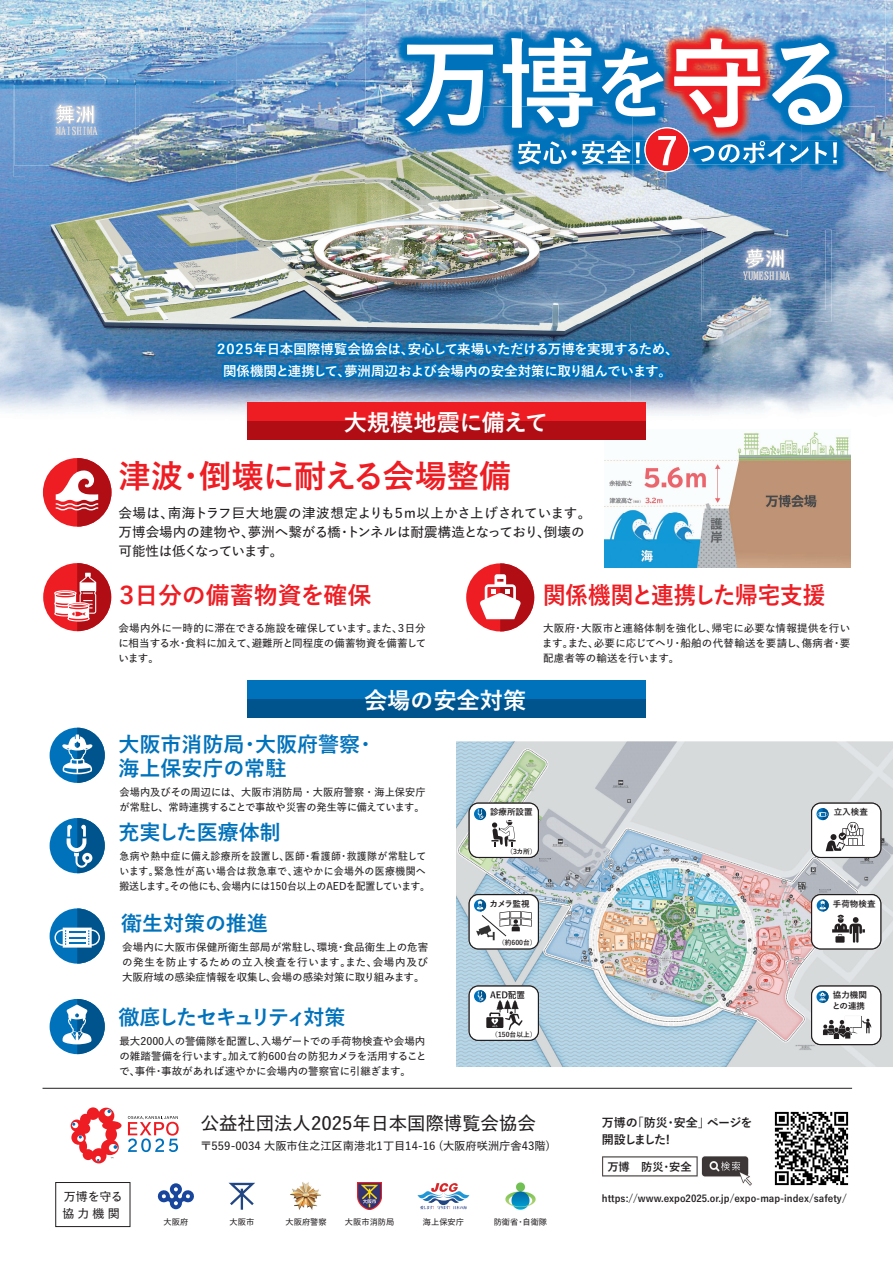
<style>
.page{position:relative;width:893px;height:1263px;background:#fff}
.page>*{position:absolute;margin:0;border:0;box-sizing:border-box;transform-origin:0 0}
.t1{font:700 97.88px "Yu Go Pr 6 N";color:#fff}
.t2{font:700 32.25px "Yu Go Pr 6 N";letter-spacing:-.01em;color:#ee1d23}
.t3{font:700 24px "Yu Go Pr 6 N";letter-spacing:-.005em;color:#ee1d23;scale:.94 1}
.t4{font:700 24px "Yu Go Pr 6 N";letter-spacing:-.005em;color:#ee1d23}
.t5{font:700 23.25px "Yu Go Pr 6 N";color:#fff}
.t6{font:700 21px/24px "Yu Go Pr 6 N";color:#0072bc}
.t7{font:700 21px "Yu Go Pr 6 N";letter-spacing:-.125em;color:#0072bc}
.t8{font:600 18.38px "Yu Go Pr 6 N";color:#231f20}
.t9{font:600 13.5px/18.8px "Yu Go Pr 6 N";color:#231f20}
.t10{font:700 13.5px/21.8px "Yu Go Pr 6 N";letter-spacing:-.02em;color:#fff;text-align:center}
.t11{font:700 12px/17.2px "Yu Go Pr 6 N";letter-spacing:-.06em;color:#231f20}
.t12{font:600 12px/17.2px "Yu Go Pr 6 N";letter-spacing:.02em;color:#231f20}
.t13{font:600 11.25px "Yu Go Pr 6 N";color:#231f20}
.t14{font:700 11.25px "Yu Go Pr 6 N";color:#231f20}
.t15{font:600 10.5px/15px "Yu Go Pr 6 N";color:#231f20;text-align:justify}
.t16{font:600 10.5px/15px "Yu Go Pr 6 N";color:#231f20;scale:.94 1}
.t17{font:700 9.75px "Yu Go Pr 6 N";color:#231f20}
.t18{font:700 8.55px/10.4px "Yu Go Pr 6 N";color:#231f20}
.t19{font:600 8.25px "Yu Go Pr 6 N";color:#231f20}
.t20{font:700 6.75px "Yu Go Pr 6 N";color:#231f20}
.s1{font-size:78.3px}
</style>
<div class="page">
<img style="left:0;top:0;width:212px;height:81px">
<img style="left:867px;top:27px;width:26px;height:376px">
<img style="left:0;top:81px;width:26px;height:331px">
<img style="left:131px;top:81px;width:81px;height:189px">
<img style="left:26px;top:177px;width:105px;height:335px">
<img style="left:689px;top:205px;width:20px;height:209px">
<img style="left:709px;top:205px;width:158px;height:11px">
<img style="left:814px;top:216px;width:53px;height:192px">
<img style="left:131px;top:270px;width:81px;height:144px">
<img style="left:709px;top:322px;width:105px;height:92px">
<img style="left:456px;top:741px;width:437px;height:326px">
<img style="left:701px;top:230px;width:131px;height:92px">
<img style="left:704px;top:207px;width:121px;height:103px">
<svg style="left:743px;top:249px;width:47px;height:31px"></svg>
<img style="left:766px;top:250px;width:4px;height:17px">
<img style="left:745px;top:249px;width:19px;height:19px">
<img style="left:770px;top:249px;width:14px;height:19px">
<img style="left:14px;top:85px;width:125px;height:92px">
<img style="left:14px;top:63px;width:122px;height:102px">
<svg style="left:56px;top:104px;width:41px;height:31px"></svg>
<img style="left:76px;top:106px;width:4px;height:17px">
<img style="left:56px;top:104px;width:19px;height:20px">
<img style="left:80px;top:105px;width:14px;height:19px">
<img style="left:605px;top:432px;width:246px;height:135px">
<img style="left:689px;top:189px;width:186px;height:16px">
<img style="left:801px;top:0;width:84px;height:47px">
<img style="left:842px;top:47px;width:43px;height:71px">
<img style="left:875px;top:118px;width:10px;height:71px">
<img style="left:801px;top:107px;width:74px;height:82px">
<img style="left:639px;top:189px;width:158px;height:1px">
<img style="left:801px;top:141px;width:36px;height:23px">
<img style="left:801px;top:43px;width:41px;height:82px">
<img style="left:689px;top:0;width:112px;height:189px">
<img style="left:689px;top:141px;width:112px;height:23px">
<img style="left:689px;top:107px;width:112px;height:18px">
<div style="left:43px;top:458px;width:68px;height:69px;background:#ee1d23;border-radius:50%"></div>
<svg style="left:56px;top:458px;width:55px;height:69px"></svg>
<div style="left:43px;top:563px;width:68px;height:68px;background:#ee1d23;border-radius:50%"></div>
<svg style="left:54px;top:563px;width:57px;height:68px"></svg>
<div style="left:466px;top:563px;width:68px;height:68px;background:#ee1d23;border-radius:50%"></div>
<svg style="left:480px;top:563px;width:54px;height:68px"></svg>
<div style="left:50px;top:908px;width:55px;height:56px;background:#0072bc;border-radius:50%"></div>
<div style="left:50px;top:818px;width:55px;height:55px;background:#0072bc;border-radius:50%"></div>
<svg style="left:67px;top:818px;width:38px;height:55px"></svg>
<img style="left:212px;top:0;width:477px;height:504px">
<div style="left:247px;top:402px;width:399px;height:38px;background:#ee1d23"></div>
<div style="left:247px;top:421px;width:399px;height:19px;background:#b00d15"></div>
<div style="left:247px;top:681px;width:399px;height:37px;background:#0072bc"></div>
<div style="left:247px;top:699px;width:399px;height:19px;background:#00548e"></div>
<div style="left:50px;top:999px;width:55px;height:55px;background:#0072bc;border-radius:50%"></div>
<svg style="left:63px;top:999px;width:42px;height:55px"></svg>
<div style="left:50px;top:728px;width:55px;height:55px;background:#0072bc;border-radius:50%"></div>
<svg style="left:62px;top:728px;width:43px;height:55px"></svg>
<svg style="left:54px;top:908px;width:51px;height:56px"></svg>
<svg style="left:469px;top:985px;width:70px;height:56px"></svg>
<img style="left:502px;top:1009px;width:21px;height:3px">
<svg style="left:469px;top:894px;width:70px;height:55px"></svg>
<svg style="left:811px;top:985px;width:70px;height:60px"></svg>
<img style="left:822px;top:1019px;width:30px;height:20px">
<img style="left:845px;top:1016px;width:26px;height:17px">
<img style="left:845px;top:1019px;width:7px;height:14px">
<svg style="left:811px;top:894px;width:70px;height:55px"></svg>
<img style="left:829px;top:909px;width:38px;height:38px">
<div style="left:469px;top:803px;width:70px;height:55px;border:2px solid #231f20;border-radius:9px"></div>
<div style="left:470px;top:804px;width:68px;height:53px;background:#fff;border-radius:9px"></div>
<svg style="left:474px;top:808px;width:12px;height:12px"></svg>
<svg style="left:478px;top:808px;width:38px;height:39px"></svg>
<div style="left:811px;top:803px;width:70px;height:55px;border:2px solid #231f20;border-radius:9px"></div>
<div style="left:812px;top:804px;width:68px;height:53px;background:#fff;border-radius:9px"></div>
<svg style="left:816px;top:808px;width:13px;height:12px"></svg>
<svg style="left:818px;top:808px;width:47px;height:43px"></svg>
<img style="left:774px;top:1111px;width:75px;height:75px">
<img style="left:602px;top:1156px;width:150px;height:30px">
<svg style="left:128px;top:1116px;width:51px;height:36px"></svg>
<svg style="left:71px;top:1107px;width:51px;height:56px"></svg>
<hr style="left:43px;top:1088px;width:809px;height:1px;background:#231f20">
<svg style="left:228px;top:1182px;width:27px;height:28px"></svg>
<svg style="left:157px;top:1183px;width:37px;height:26px"></svg>
<div style="left:56px;top:1182px;width:74px;height:45px;border:1px solid #231f20"></div>
<img style="left:505px;top:1182px;width:31px;height:28px">
<img style="left:290px;top:1182px;width:31px;height:28px">
<svg style="left:418px;top:1183px;width:51px;height:26px"></svg>
<img style="left:358px;top:1183px;width:23px;height:26px">
<h1 class="t1" style="left:401px;top:29px;width:458px">万博<span class="s1">を</span>守　る</h1>
<p class="t10" style="left:214px;top:339px;width:466px">２０２５年日本国際博覧会協会は、安心して来場いただける万博を実現するため、関係機関と連携して、夢洲周辺および会場内の安全対策に取り組んでいます。</p>
<h3 class="t5" style="left:344px;top:409px;width:206px">大規模地震に備えて</h3>
<h2 class="t2" style="left:118px;top:458px;width:394px">津波・倒壊に耐える会場整備</h2>
<p class="t9" style="left:118px;top:502px;width:474px">会場は、南海トラフ巨大地震の津波想定よりも５m以上かさ上げされています。万博会場内の建物や、夢洲へ繋がる橋・トンネルは耐震構造となっており、倒壊の可能性は低くなっています。</p>
<h3 class="t4" style="left:115px;top:582px;width:258px">３日分の備蓄物資を確保</h3>
<p class="t15" style="left:118px;top:619px;width:309px">会場内外に一時的に滞在できる施設を確保しています。また、３日分に相当する水・食料に加えて、避難所と同程度の備蓄物資を備蓄しています。　</p>
<h3 class="t3" style="left:543px;top:582px;width:302px">関係機関と連携した帰宅支援</h3>
<p class="t15" style="left:542px;top:619px;width:309px">大阪府・大阪市と連絡体制を強化し、帰宅に必要な情報提供を行います。また、必要に応じてヘリ・船舶の代替輸送を要請し、傷病者・要配慮者等の輸送を行います。</p>
<h3 class="t5" style="left:364px;top:687px;width:164px">会場の安全対策</h3>
<h3 class="t6" style="left:118px;top:733px;width:259px">大阪市消防局・大阪府警察・海上保安庁の常駐</h3>
<p class="t15" style="left:119px;top:783px;width:308px">会場内及びその周辺には、大阪市消防局・大阪府警察・海上保安庁が常駐し、常時連携することで事故や災害の発生等に備えています。</p>
<h3 class="t6" style="left:118px;top:821px;width:164px">充実した医療体制</h3>
<p class="t16" style="left:119px;top:847px;width:332px">急病や熱中症に備え診療所を設置し、医師・看護師・救護隊が常駐しています。緊急性が高い場合は救急車で、速やかに会場外の医療機関へ搬送します。その他にも、会場内には150台以上のAEDを配置しています。</p>
<h3 class="t6" style="left:121px;top:911px;width:148px">衛生対策の推進</h3>
<p class="t15" style="left:122px;top:938px;width:308px">会場内に大阪市保健所衛生部局が常駐し、環境・食品衛生上の危害の発生を防止するための立入検査を行います。また、会場内及び大阪府域の感染症情報を収集し、会場の感染対策に取り組みます。</p>
<h3 class="t7" style="left:118px;top:1005px;width:228px">徹底したセキュリティ対策</h3>
<p class="t15" style="left:119px;top:1032px;width:309px;text-align:left">最大2000人の警備隊を配置し、入場ゲートでの手荷物検査や会場内の雑踏警備を行います。加えて約600台の防犯カメラを活用することで、事件・事故があれば速やかに会場内の警察官に引継ぎます。</p>
<p class="t18" style="left:490px;top:807px;width:44px">診療所設置</p>
<p class="t20" style="left:506px;top:848px;width:32px">（3カ所）</p>
<p class="t18" style="left:490px;top:899px;width:42px">カメラ監視</p>
<p class="t20" style="left:498px;top:939px;width:40px">（約600台）</p>
<p class="t18" style="left:490px;top:990px;width:37px">AED配置</p>
<p class="t20" style="left:491px;top:1030px;width:47px">（150台以上）</p>
<p class="t12" style="left:62px;top:1186px;width:62px">万博を守る協力機関</p>
<h3 class="t8" style="left:201px;top:1106px;width:336px">公益社団法人2025年日本国際博覧会協会</h3>
<p class="t13" style="left:201px;top:1136px;width:351px">〒559-0034 大阪市住之江区南港北1丁目14-16 (大阪府咲洲庁舎43階)</p>
<p class="t19" style="left:164px;top:1214px;width:26px">大阪府</p>
<p class="t19" style="left:229px;top:1214px;width:26px">大阪市</p>
<p class="t19" style="left:286px;top:1214px;width:43px">大阪府警察</p>
<p class="t19" style="left:345px;top:1214px;width:51px">大阪市消防局</p>
<p class="t19" style="left:423px;top:1214px;width:43px">海上保安庁</p>
<p class="t19" style="left:494px;top:1214px;width:55px">防衛省・自衛隊</p>
<p class="t18" style="left:834px;top:807px;width:36px">立入検査</p>
<p class="t18" style="left:833px;top:898px;width:44px">手荷物検査</p>
<p class="t11" style="left:602px;top:1114px;width:152px">万博の「防災・安全」ページを開設しました!</p>
<p class="t14" style="left:607px;top:1160px;width:86px">万博　防災・安全</p>
<p class="t18" style="left:832px;top:990px;width:36px">協力機関との連携</p>
<p class="t17" style="left:602px;top:1193px;width:246px">https://www.expo2025.or.jp/expo-map-index/safety/</p>
</div>
